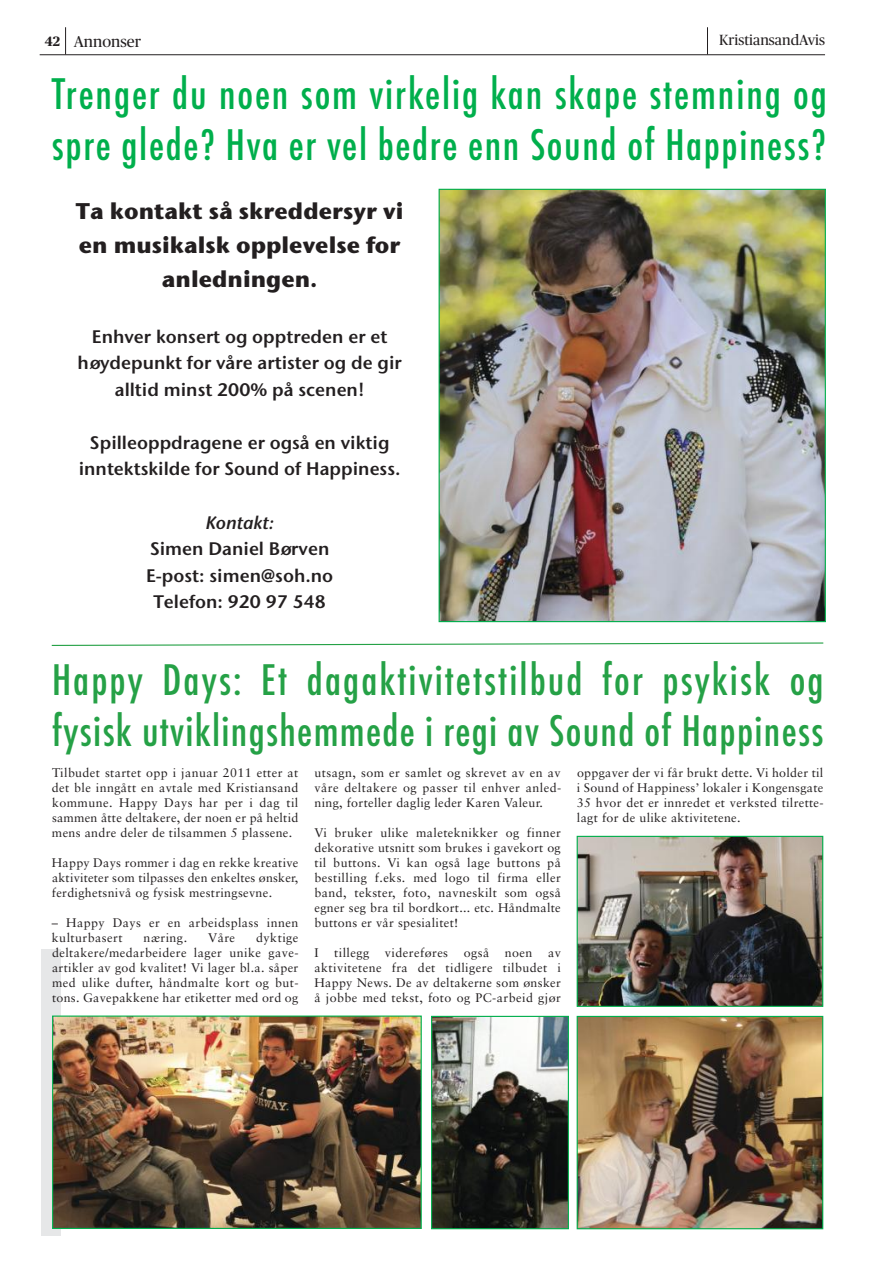
<style>
.page{position:relative;width:893px;height:1263px;background:#fff}
.page>*{position:absolute;margin:0;border:0;box-sizing:border-box;transform-origin:0 0}
.t1{font:500 condensed 40.8px/51px "Futura";letter-spacing:.035em;color:#25a146}
.t2{font:500 condensed 40.8px/51px "Futura";letter-spacing:.04em;color:#00af4c}
.t3{font:700 22.65px/34px "Stone Sans ITC";color:#231f20;text-align:center}
.t4{font:18.15px/26.5px "Stone Sans Sem ITCTT Semi";color:#231f20;text-align:center}
.t5{font:18.15px "Stone Sans Sem ITCTT Semi Ita";color:#231f20}
.t6{font:15.9px "Publico";color:#231f20}
.t7{font:14.7px "Publico";color:#231f20}
.t8{font:12.45px/15px "Sabon";letter-spacing:.025em;color:#231f20;text-align:justify}
.s1{font-weight:700;font-size:13.5px}
</style>
<div class="page">
<hr style="left:40px;top:54px;width:785px;height:1px;background:#231f20">
<svg style="left:65px;top:27px;width:1px;height:27px"></svg>
<svg style="left:707px;top:27px;width:1px;height:27px"></svg>
<div style="left:42px;top:949px;width:19px;height:287px;background:#e6e7e8"></div>
<img style="left:441px;top:191px;width:383px;height:429px">
<img style="left:54px;top:1018px;width:366px;height:209px">
<div style="left:52px;top:1016px;width:370px;height:213px;border:1px solid #00af4c"></div>
<img style="left:433px;top:1018px;width:134px;height:209px">
<div style="left:431px;top:1016px;width:138px;height:213px;border:1px solid #00af4c"></div>
<img style="left:579px;top:1018px;width:242px;height:209px">
<div style="left:577px;top:1016px;width:246px;height:213px;border:1px solid #00af4c"></div>
<img style="left:579px;top:838px;width:242px;height:167px">
<div style="left:577px;top:836px;width:246px;height:171px;border:1px solid #00af4c"></div>
<svg style="left:51px;top:642px;width:773px;height:4px"></svg>
<p class="t6" style="left:45px;top:32px;width:98px"><span class="s1">42</span> Annonser</p>
<p class="t7" style="left:719px;top:31px;width:107px">KristiansandAvis</p>
<h1 class="t2" style="left:52px;top:71px;width:777px">Trenger du noen som virkelig kan skape stemning og spre glede? Hva er vel bedre enn Sound of Happiness?</h1>
<h2 class="t3" style="left:76px;top:196px;width:329px">Ta kontakt så skreddersyr vi en musikalsk opplevelse for anledningen.</h2>
<h3 class="t4" style="left:78px;top:325px;width:326px">Enhver konsert og opptreden er et høydepunkt for våre artister og de gir alltid minst 200% på scenen!</h3>
<h3 class="t4" style="left:79px;top:431px;width:323px">Spilleoppdragene er også en viktig inntektskilde for Sound of Happiness.</h3>
<h3 class="t5" style="left:205px;top:512px;width:70px">Kontakt:</h3>
<h3 class="t4" style="left:146px;top:537px;width:189px">Simen Daniel Børven<br>E-post: simen@soh.no<br>Telefon: 920 97 548</h3>
<h1 class="t1" style="left:52px;top:657px;width:773px">Happy Days: Et dagaktivitetstilbud for psykisk og fysisk utviklingshemmede i regi av Sound of Happiness</h1>
<p class="t8" style="left:52px;top:767px;width:248px">Tilbudet startet opp i januar 2011 etter at det ble inngått en avtale med Kristiansand kommune. Happy Days har per i dag til sammen åtte deltakere, der noen er på heltid mens andre deler de tilsammen 5 plassene.</p>
<p class="t8" style="left:52px;top:857px;width:248px">Happy Days rommer i dag en rekke kreative aktiviteter som tilpasses den enkeltes ønsker, ferdighetsnivå og fysisk mestringsevne.</p>
<p class="t8" style="left:52px;top:917px;width:248px">– Happy Days er en arbeidsplass innen kulturbasert</p>
<p class="t8" style="left:52px;top:932px;width:248px;text-indent:204px">dyktige deltakere/medarbeidere lager unike gave&shy;artikler av god kvalitet! Vi lager bl.a. såper med ulike dufter, håndmalte kort og but&shy;tons. Gavepakkene har etiketter med ord og</p>
<p class="t8" style="left:144px;top:932px;width:45px">næring.</p>
<p class="t8" style="left:208px;top:932px;width:28px">Våre</p>
<p class="t8" style="left:314px;top:767px;width:248px">utsagn, som er samlet og skrevet av en av våre deltakere og passer til enhver anled&shy;ning, forteller daglig leder Karen Valeur.</p>
<p class="t8" style="left:314px;top:827px;width:248px">Vi bruker ulike maleteknikker og finner dekorative utsnitt som brukes i gavekort og til buttons. Vi kan også lage buttons på bestilling f.eks. med logo til firma eller band, tekster, foto, navneskilt som også egner seg bra til bordkort... etc. Håndmalte buttons er vår spesialitet!</p>
<p class="t8" style="left:314px;top:947px;width:248px">I tillegg videreføres også noen av aktivitetene fra det tidligere tilbudet i Happy News. De av deltakerne som ønsker å jobbe med tekst, foto og PC-arbeid gjør</p>
<p class="t8" style="left:577px;top:767px;width:248px">oppgaver der vi får brukt dette. Vi holder til i Sound of Happiness’ lokaler i Kongensgate 35 hvor det er innredet et verksted tilrette&shy;lagt for de ulike aktivitetene.</p>
</div>
